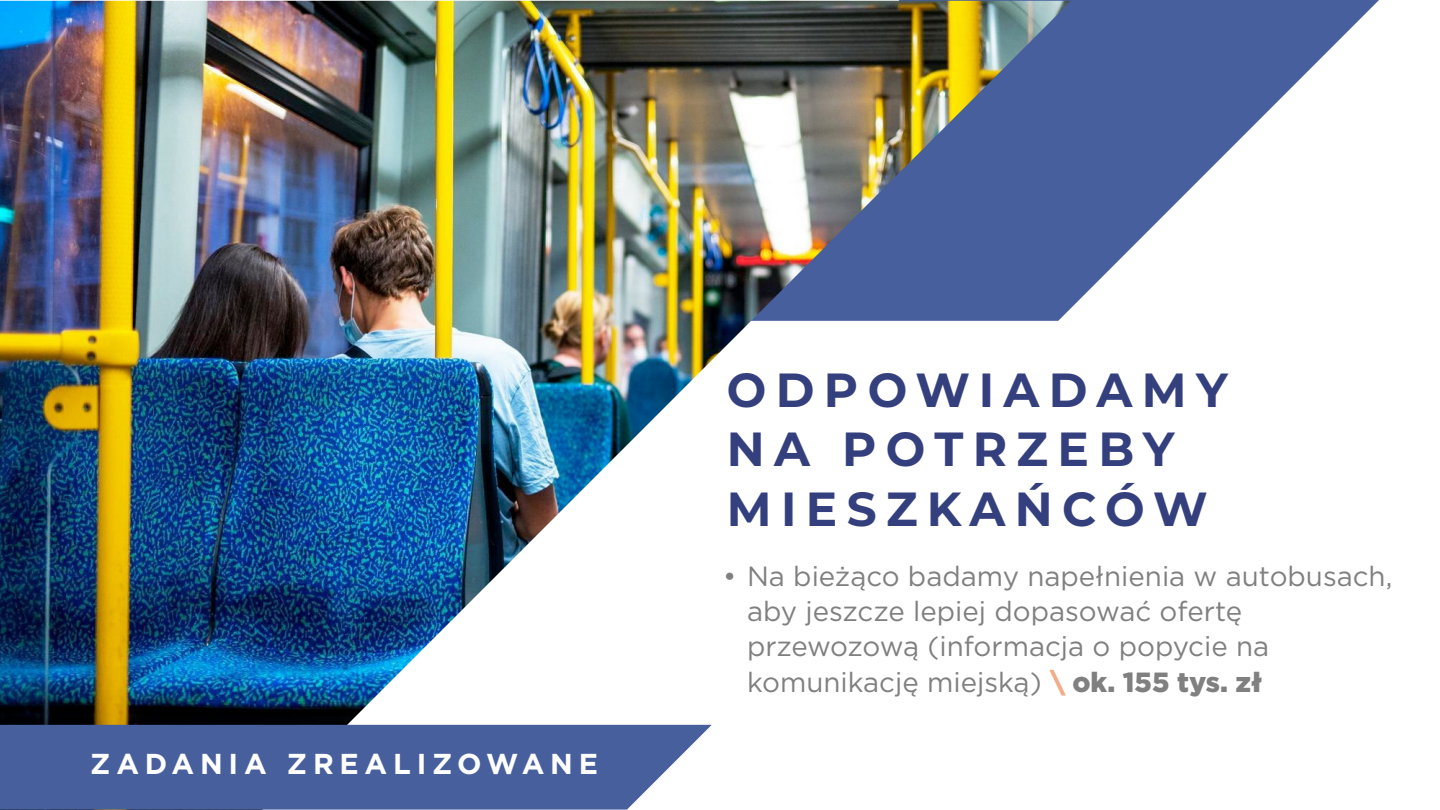
<style>
.page{position:relative;width:1440px;height:810px;background:#fff}
.page>*{position:absolute;margin:0;border:0;box-sizing:border-box;transform-origin:0 0}
.t1{font:700 47.85px/59.4px "Montserrat";letter-spacing:.2em;color:#343f7e}
.t2{font:700 28.8px "Gotham";letter-spacing:.2em;color:#fff}
.t3{font:27.75px/35.2px "Gotham";color:#808080}
.s1{font-weight:900;color:#efae89}
.s2{font-weight:900}
</style>
<div class="page">
<svg style="left:579px;top:0;width:800px;height:308px"></svg>
<img style="left:0;top:1px;width:1071px;height:724px">
<svg style="left:0;top:725px;width:712px;height:85px;fill:#485f9e"></svg>
<p class="t2" style="left:90px;top:751px;width:509px">ZADANIA ZREALIZOWANE</p>
<h1 class="t1" style="left:727px;top:360px;width:503px">ODPOWIADAMY<br>NA POTRZEBY<br>MIESZKAŃCÓW</h1>
<p class="t3" style="left:747px;top:559px;width:647px;text-indent:-24px">• Na bieżąco badamy napełnienia w autobusach, aby jeszcze lepiej dopasować ofertę przewozową (informacja o popycie na komunikację miejską) <span class="s1">\</span> <span class="s2">ok. 155 tys. zł</span></p>
</div>
